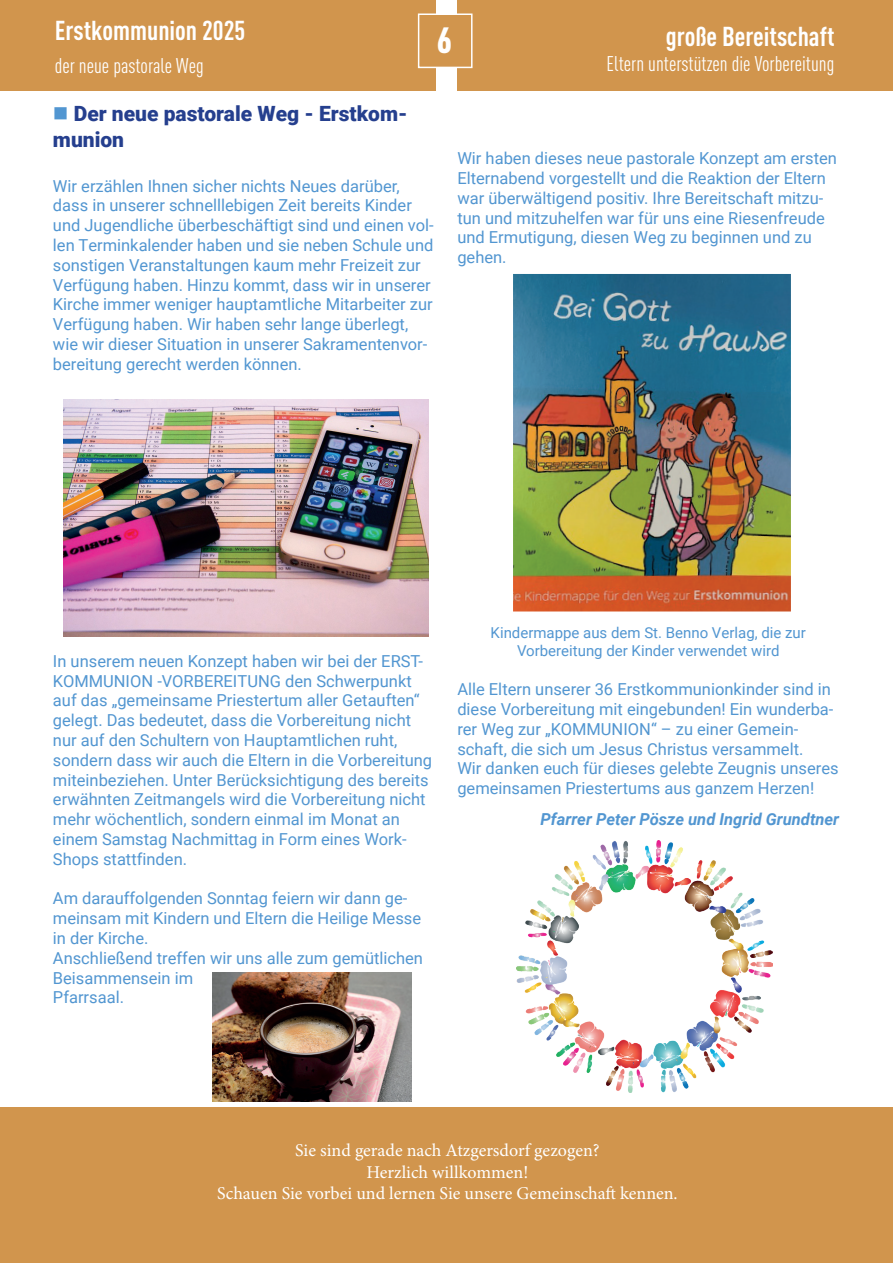
<style>
.page{position:relative;width:893px;height:1263px;background:#fff}
.page>*{position:absolute;margin:0;border:0;box-sizing:border-box;transform-origin:0 0}
.t1{font:900 36px "DIN Cond";color:#fff}
.t2{font:700 27px "DIN Cond";color:#fff}
.t3{font:21px "DIN Cond";color:#fff}
.t4{font:900 21px/25.2px "Roboto";color:#253f8e}
.t5{font:18px/21.6px "Minion Pro";color:#fff;text-align:center}
.t6{font:16.5px/19.8px "Roboto";color:#5296d1}
.t7{font:italic 700 16.5px "Roboto";color:#5296d1}
.t8{font:15px/18px "Roboto";color:#5296d1;text-align:center}
.s1{color:#5296d1}
</style>
<div class="page">
<div style="left:0;top:0;width:436px;height:90px;background:#d1954d"></div>
<div style="left:457px;top:0;width:436px;height:90px;background:#d1954d"></div>
<div style="left:418px;top:14px;width:54px;height:54px;background:#d1954d;border:2px solid #fff"></div>
<div style="left:0;top:1107px;width:893px;height:156px;background:#d1954d"></div>
<img style="left:64px;top:399px;width:364px;height:237px">
<img style="left:212px;top:972px;width:199px;height:129px">
<img style="left:513px;top:274px;width:278px;height:337px">
<img style="left:517px;top:841px;width:255px;height:251px">
<h2 class="t2" style="left:55px;top:14px;width:192px">Erstkommunion 2025</h2>
<p class="t3" style="left:55px;top:53px;width:150px">der neue pastorale Weg</p>
<h1 class="t1" style="left:437px;top:18px;width:17px">6</h1>
<h2 class="t2" style="left:666px;top:20px;width:170px">große Bereitschaft</h2>
<p class="t3" style="left:607px;top:51px;width:229px">Eltern unterstützen die Vorbereitung</p>
<p class="t4" style="left:53px;top:100px;width:356px"><span class="s1">■</span> Der neue pastorale Weg - Erstkom&shy;munion</p>
<p class="t6" style="left:53px;top:175px;width:382px">Wir erzählen Ihnen sicher nichts Neues darüber, dass in unserer schnelllebigen Zeit bereits Kinder und Jugendliche überbeschäftigt sind und einen vol&shy;len Terminkalender haben und sie neben Schule und sonstigen Veranstaltungen kaum mehr Freizeit zur Verfügung haben. Hinzu kommt, dass wir in unserer Kirche immer weniger hauptamtliche Mitarbeiter zur Verfügung haben. Wir haben sehr lange überlegt, wie wir dieser Situation in unserer Sakramentenvor&shy;bereitung gerecht werden können.</p>
<p class="t6" style="left:457px;top:148px;width:381px">Wir haben dieses neue pastorale Konzept am ersten Elternabend vorgestellt und die Reaktion der Eltern war überwältigend positiv. Ihre Bereitschaft mitzu&shy;tun und mitzuhelfen war für uns eine Riesenfreude und Ermutigung, diesen Weg zu beginnen und zu gehen.</p>
<p class="t6" style="left:53px;top:650px;width:381px">In unserem neuen Konzept haben wir bei der ERST-KOMMUNION -VORBEREITUNG den Schwerpunkt auf das „gemeinsame Priestertum aller Getauften“ gelegt. Das bedeutet, dass die Vorbereitung nicht nur auf den Schultern von Hauptamtlichen ruht, sondern dass wir auch die Eltern in die Vorbereitung miteinbeziehen. Unter Berücksichtigung des bereits erwähnten Zeitmangels wird die Vorbereitung nicht mehr wöchentlich, sondern einmal im Monat an einem Samstag Nachmittag in Form eines Work-Shops stattfinden.</p>
<p class="t6" style="left:53px;top:888px;width:372px">Am darauffolgenden Sonntag feiern wir dann ge&shy;meinsam mit Kindern und Eltern die Heilige Messe in der Kirche.<br>Anschließend treffen wir uns alle zum gemütlichen<br>Beisammensein im<br>Pfarrsaal.</p>
<p class="t8" style="left:491px;top:623px;width:317px">Kindermappe aus dem St. Benno Verlag, die zur<br>Vorbereitung der Kinder verwendet wird</p>
<p class="t6" style="left:457px;top:679px;width:383px">Alle Eltern unserer 36 Erstkommunionkinder sind in diese Vorbereitung mit eingebunden! Ein wunderba&shy;rer Weg zur „KOMMUNION“ – zu einer Gemein&shy;schaft, die sich um Jesus Christus versammelt.<br>Wir danken euch für dieses gelebte Zeugnis unseres gemeinsamen Priestertums aus ganzem Herzen!</p>
<p class="t7" style="left:541px;top:807px;width:300px">Pfarrer Peter Pösze und Ingrid Grundtner</p>
<p class="t5" style="left:217px;top:1139px;width:462px">Sie sind gerade nach Atzgersdorf gezogen?<br>Herzlich willkommen!<br>Schauen Sie vorbei und lernen Sie unsere Gemeinschaft kennen.</p>
</div>
